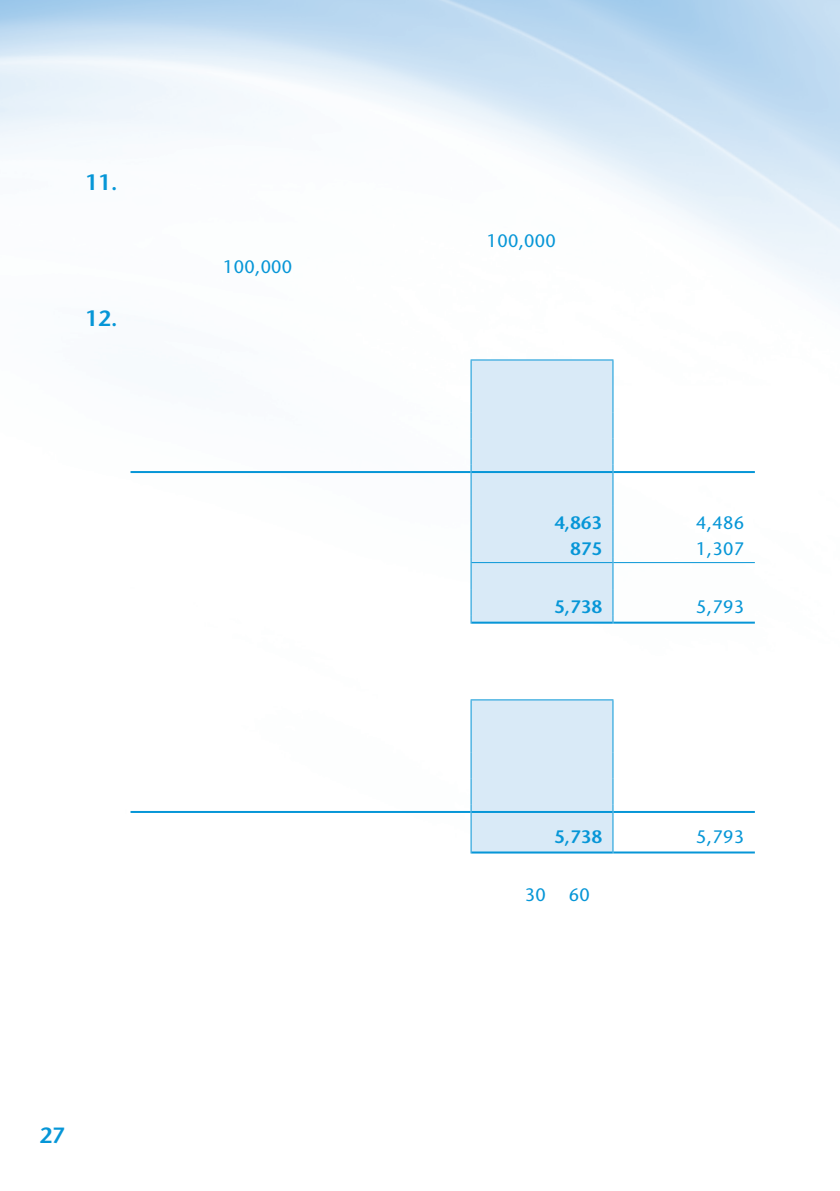
<style>
.page{position:relative;width:840px;height:1191px;background:#fff}
.page>*{position:absolute;margin:0;border:0;box-sizing:border-box;transform-origin:0 0}
.t1{font:600 22px "Stone Sans Std";color:#0696d7}
.t2{font:500 18px "Stone Sans Std";letter-spacing:.015em;color:#0696d7}
.t3{font:600 18px "Stone Sans Std";letter-spacing:.015em;color:#0696d7}
</style>
<div class="page">
<img style="left:0;top:0;width:839px;height:854px">
<hr style="left:470px;top:359px;width:143px;height:1px;background:#0696d7">
<div style="left:470px;top:360px;width:143px;height:263px;background:#d9eaf7"></div>
<hr style="left:130px;top:471px;width:340px;height:2px;background:#0696d7">
<hr style="left:471px;top:471px;width:141px;height:2px;background:#0696d7">
<hr style="left:613px;top:471px;width:141px;height:2px;background:#0696d7">
<hr style="left:471px;top:562px;width:141px;height:1px;background:#0696d7">
<hr style="left:613px;top:562px;width:141px;height:1px;background:#0696d7">
<hr style="left:471px;top:621px;width:141px;height:2px;background:#0696d7">
<hr style="left:613px;top:621px;width:141px;height:2px;background:#0696d7">
<hr style="left:470px;top:699px;width:143px;height:1px;background:#0696d7">
<div style="left:470px;top:700px;width:143px;height:153px;background:#d9eaf7"></div>
<hr style="left:130px;top:811px;width:340px;height:2px;background:#0696d7">
<hr style="left:471px;top:811px;width:141px;height:2px;background:#0696d7">
<hr style="left:613px;top:811px;width:141px;height:2px;background:#0696d7">
<hr style="left:471px;top:851px;width:141px;height:2px;background:#0696d7">
<hr style="left:613px;top:851px;width:141px;height:2px;background:#0696d7">
<p class="t1" style="left:85px;top:169px;width:34px">11.</p>
<p class="t1" style="left:85px;top:304px;width:34px">12.</p>
<p class="t2" style="left:223px;top:256px;width:70px">100,000</p>
<p class="t1" style="left:39px;top:1121px;width:27px">27</p>
<p class="t2" style="left:486px;top:230px;width:70px">100,000</p>
<p class="t3" style="left:554px;top:511px;width:49px">4,863</p>
<p class="t3" style="left:570px;top:537px;width:33px">875</p>
<p class="t3" style="left:554px;top:595px;width:49px">5,738</p>
<p class="t3" style="left:554px;top:825px;width:49px">5,738</p>
<p class="t2" style="left:524px;top:884px;width:22px">30</p>
<p class="t2" style="left:568px;top:884px;width:22px">60</p>
<p class="t2" style="left:695px;top:512px;width:49px">4,486</p>
<p class="t2" style="left:695px;top:538px;width:49px">1,307</p>
<p class="t2" style="left:695px;top:596px;width:49px">5,793</p>
<p class="t2" style="left:695px;top:825px;width:49px">5,793</p>
</div>
